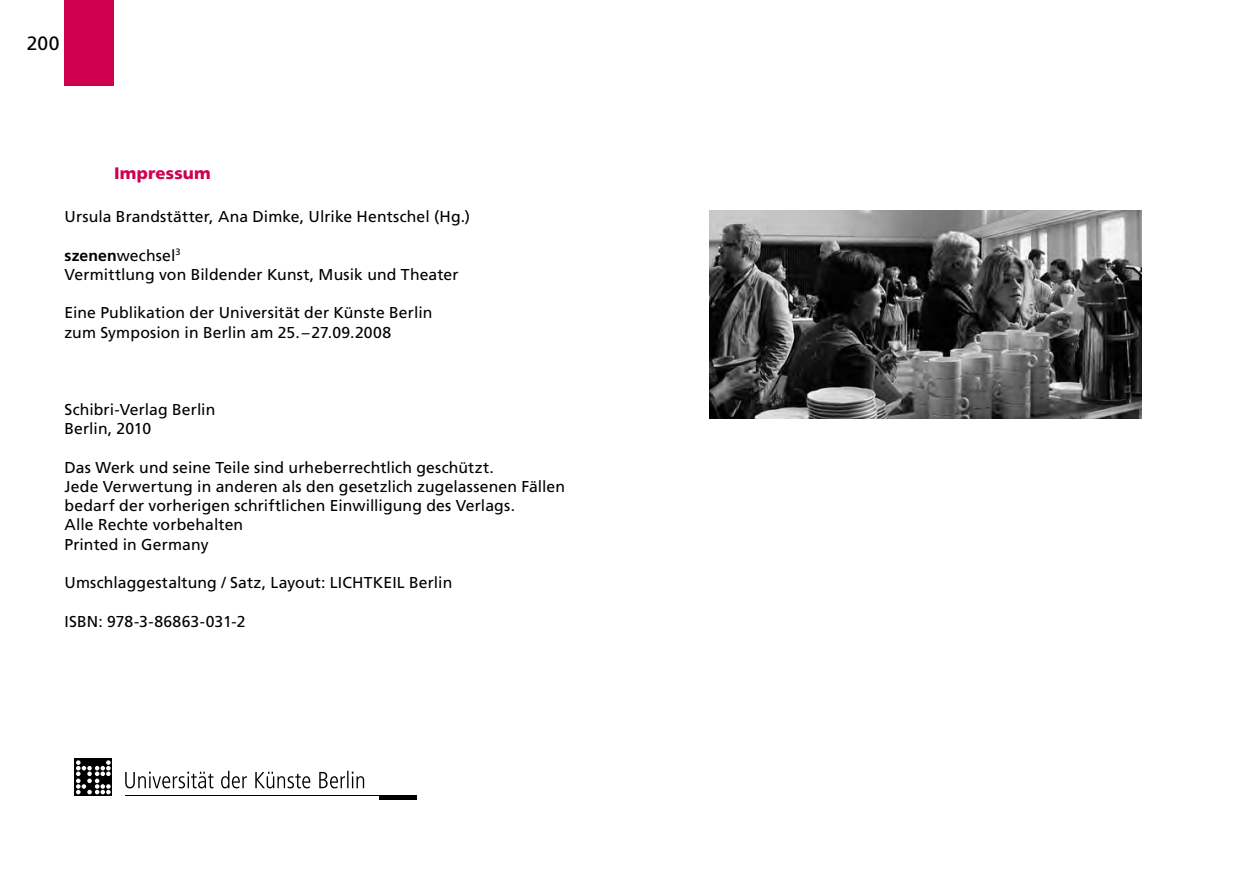
<style>
.page{position:relative;width:1241px;height:874px;background:#fff}
.page>*{position:absolute;margin:0;border:0;box-sizing:border-box;transform-origin:0 0}
.t1{font:19.25px "Frutiger LT Std";color:#000}
.t2{font:900 16.62px "Frutiger LT Std";letter-spacing:.01em;color:#cf004f}
.t3{font:15.75px/19.2px "Frutiger LT Std";letter-spacing:.005em;color:#000}
.s1{font-weight:700}
</style>
<div class="page">
<div style="left:64px;top:0;width:50px;height:85px;background:#cf004f"></div>
<img style="left:709px;top:210px;width:432px;height:208px">
<div style="left:74px;top:758px;width:38px;height:37px;background:#000"></div>
<svg style="left:125px;top:770px;width:239px;height:18px"></svg>
<hr style="left:379px;top:795px;width:38px;height:4px;background:#000">
<hr style="left:125px;top:794px;width:292px;height:1px;background:#000">
<svg style="left:76px;top:760px;width:35px;height:34px"></svg>
<p class="t1" style="left:27px;top:32px;width:34px">200</p>
<p class="t2" style="left:114px;top:163px;width:98px">Impressum</p>
<p class="t3" style="left:64px;top:207px;width:407px">Ursula Brandstätter, Ana Dimke, Ulrike Hentschel (Hg.)</p>
<p class="t3" style="left:64px;top:245px;width:395px"><span class="s1">szenen</span>wechsel<sup>3<br></sup>Vermittlung von Bildender Kunst, Musik und Theater</p>
<p class="t3" style="left:64px;top:303px;width:369px">Eine Publikation der Universität der Künste Berlin zum Symposion in Berlin am 25. –27.09.2008</p>
<p class="t3" style="left:64px;top:399px;width:152px">Schibri-Verlag Berlin<br>Berlin, 2010</p>
<p class="t3" style="left:64px;top:457px;width:502px">Das Werk und seine Teile sind urheberrechtlich geschützt.<br>Jede Verwertung in anderen als den gesetzlich zugelassenen Fällen bedarf der vorherigen schriftlichen Einwilligung des Verlags.<br>Alle Rechte vorbehalten<br>Printed in Germany</p>
<p class="t3" style="left:64px;top:573px;width:389px">Umschlaggestaltung / Satz, Layout: LICHTKEIL Berlin</p>
<p class="t3" style="left:64px;top:611px;width:182px">ISBN: 978-3-86863-031-2</p>
</div>
